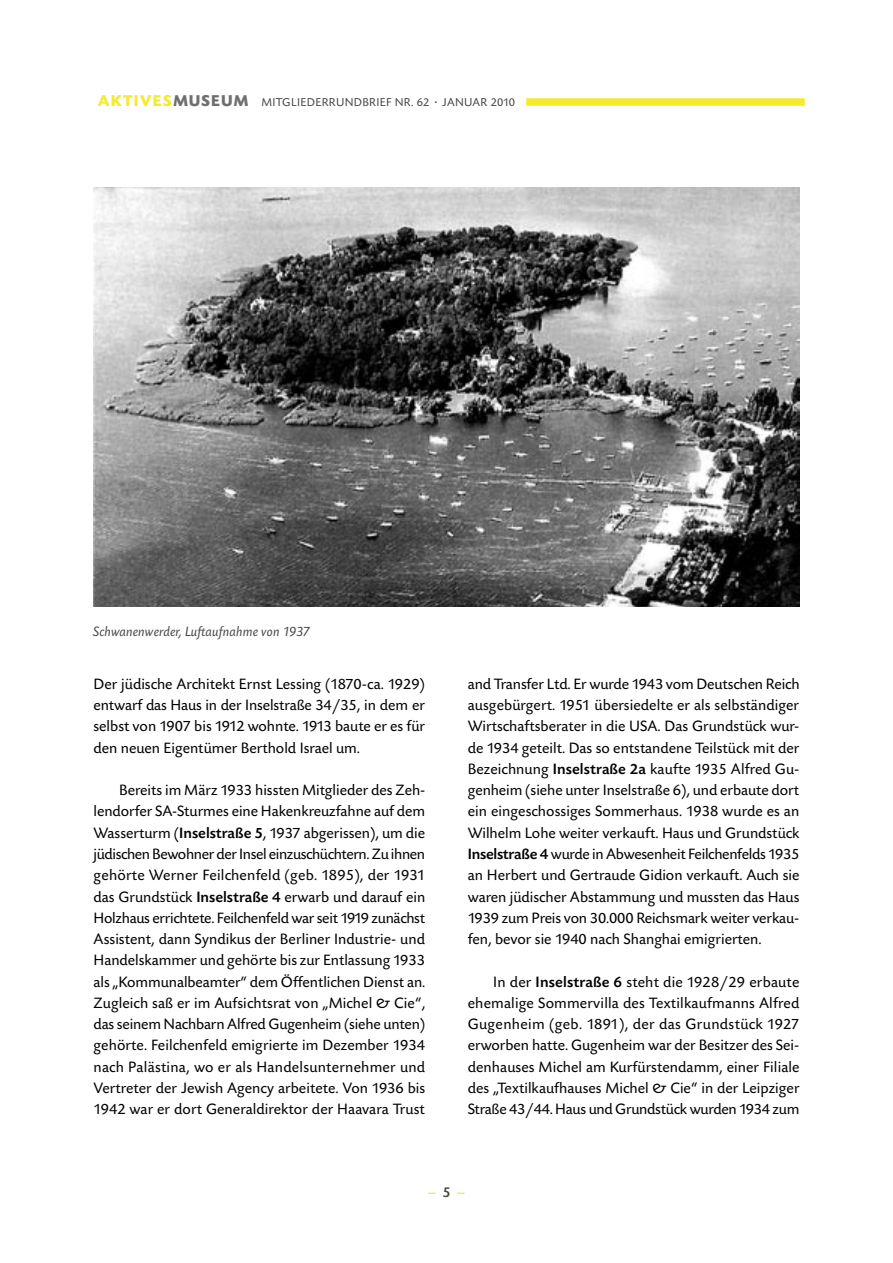
<style>
.page{position:relative;width:893px;height:1263px;background:#fff}
.page>*{position:absolute;margin:0;border:0;box-sizing:border-box;transform-origin:0 0}
.t1{font:15.75px/21.3px "Today SB";color:#000;text-align:justify}
.t2{font:500 15px "Today SB";color:#f5ea2e}
.t3{font:italic 14.25px "Today SB";color:#484848}
.t4{font:12px "Today SB";letter-spacing:.025em;color:#484848}
.s1{font-weight:700;font-size:16.5px;color:#f5ea2e}
.s2{font-weight:700;font-size:16.5px;color:#6f6f6f}
.s3{font-weight:500}
.s4{color:#484848}
</style>
<div class="page">
<div style="left:526px;top:98px;width:279px;height:8px;background:#f5ea2e"></div>
<img style="left:94px;top:187px;width:705px;height:419px">
<p class="t4" style="left:98px;top:95px;width:419px"><span class="s1">AKTIVES</span><span class="s2">MUSEUM</span> MITGLIEDERRUNDBRIEF NR. 62 · JANUAR 2010</p>
<p class="t3" style="left:94px;top:624px;width:218px">Schwanenwerder, Luftaufnahme von 1937</p>
<p class="t1" style="left:94px;top:674px;width:333px">Der jüdische Architekt Ernst Lessing (1870-ca. 1929) entwarf das Haus in der Inselstraße 34/35, in dem er selbst von 1907 bis 1912 wohnte. 1913 baute er es für den neuen Eigentümer Berthold Israel um.</p>
<p class="t1" style="left:94px;top:780px;width:333px;text-indent:26px">Bereits im März 1933 hissten Mitglieder des Zeh&shy;lendorfer SA-Sturmes eine Hakenkreuzfahne auf dem Wasserturm (<span class="s3">Inselstraße 5</span>, 1937 abgerissen), um die jüdischen Bewohner der Insel einzuschüchtern. Zu ihnen gehörte Werner Feilchenfeld (geb. 1895), der 1931 das Grundstück <span class="s3">Inselstraße 4</span> erwarb und darauf ein Holzhaus errichtete. Feilchenfeld war seit 1919 zunächst Assistent, dann Syndikus der Berliner Industrie- und Handelskammer und gehörte bis zur Entlassung 1933 als „Kommunalbeamter“ dem Öffentlichen Dienst an.<br>Zugleich saß er im Aufsichtsrat von „Michel &amp; Cie“, das seinem Nachbarn Alfred Gugenheim (siehe unten) gehörte. Feilchenfeld emigrierte im Dezember 1934 nach Palästina, wo er als Handelsunternehmer und Vertreter der Jewish Agency arbeitete. Von 1936 bis 1942 war er dort Generaldirektor der Haavara Trust</p>
<p class="t1" style="left:468px;top:674px;width:333px">and Transfer Ltd. Er wurde 1943 vom Deutschen Reich ausgebürgert. 1951 übersiedelte er als selbständiger Wirtschaftsberater in die USA. Das Grundstück wur&shy;de 1934 geteilt. Das so entstandene Teilstück mit der Bezeichnung <span class="s3">Inselstraße 2a</span> kaufte 1935 Alfred Gu&shy;genheim (siehe unter Inselstraße 6), und erbaute dort ein eingeschossiges Sommerhaus. 1938 wurde es an Wilhelm Lohe weiter verkauft. Haus und Grundstück <span class="s3">Inselstraße 4</span> wurde in Abwesenheit Feilchenfelds 1935 an Herbert und Gertraude Gidion verkauft. Auch sie waren jüdischer Abstammung und mussten das Haus 1939 zum Preis von 30.000 Reichsmark weiter verkau&shy;fen, bevor sie 1940 nach Shanghai emigrierten.</p>
<p class="t1" style="left:468px;top:971px;width:333px;text-indent:26px">In der <span class="s3">Inselstraße 6</span> steht die 1928/29 erbaute ehemalige Sommervilla des Textilkaufmanns Alfred Gugenheim (geb. 1891), der das Grundstück 1927 erworben hatte. Gugenheim war der Besitzer des Sei&shy;denhauses Michel am Kurfürstendamm, einer Filiale des „Textilkaufhauses Michel &amp; Cie“ in der Leipziger Straße 43/44. Haus und Grundstück wurden 1934 zum</p>
<p class="t2" style="left:428px;top:1184px;width:39px">– <span class="s4">5</span> –</p>
</div>
